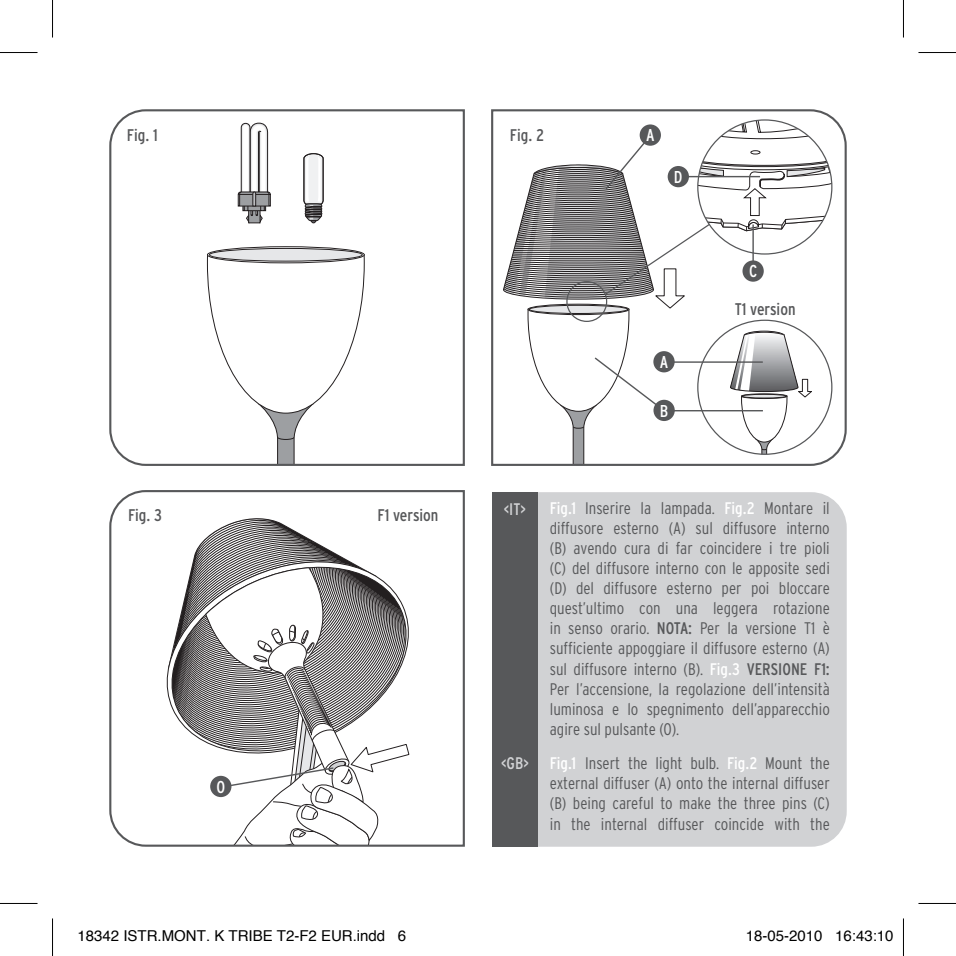
<style>
.page{position:relative;width:956px;height:956px;background:#fff}
.page>*{position:absolute;margin:0;border:0;box-sizing:border-box;transform-origin:0 0}
.t1{font:condensed 17.25px "Interstate";color:#fff}
.t2{font:condensed 17px "Interstate";color:#57585a}
.t3{font:300 condensed 16.75px/20px "Interstate";color:#57585a;text-align:justify}
.t4{font:condensed 16.75px "Interstate";color:#d1d2d4}
.t5{font:15px "Helvetica";color:#000}
.s1{font-weight:400;color:#fff}
.s2{font-weight:400}
</style>
<div class="page">
<svg style="left:109px;top:109px;width:356px;height:357px"></svg>
<svg style="left:491px;top:109px;width:356px;height:357px"></svg>
<svg style="left:109px;top:490px;width:356px;height:357px"></svg>
<div style="left:537px;top:492px;width:309px;height:354px;background:#d1d2d4"></div>
<div style="left:492px;top:492px;width:45px;height:354px;background:#57585a"></div>
<svg style="left:168px;top:515px;width:241px;height:330px"></svg>
<div style="left:210px;top:775px;width:21px;height:22px;background:#57585a;border-radius:50%"></div>
<svg style="left:503px;top:120px;width:328px;height:345px"></svg>
<div style="left:653px;top:400px;width:21px;height:21px;background:#57585a;border-radius:50%"></div>
<hr style="left:664px;top:361px;width:98px;height:2px;background:#57585a">
<div style="left:653px;top:351px;width:21px;height:21px;background:#57585a;border-radius:50%"></div>
<div style="left:742px;top:260px;width:21px;height:22px;background:#57585a;border-radius:50%"></div>
<hr style="left:752px;top:224px;width:1px;height:39px;background:#57585a">
<hr style="left:0;top:52px;width:38px;height:1px;background:#000">
<hr style="left:918px;top:52px;width:37px;height:1px;background:#000">
<hr style="left:0;top:902px;width:38px;height:1px;background:#000">
<hr style="left:918px;top:902px;width:37px;height:1px;background:#000">
<hr style="left:52px;top:0;width:1px;height:37px;background:#000">
<hr style="left:52px;top:918px;width:1px;height:37px;background:#000">
<hr style="left:902px;top:0;width:1px;height:37px;background:#000">
<hr style="left:902px;top:918px;width:1px;height:37px;background:#000">
<p class="t2" style="left:127px;top:125px;width:32px">Fig. 1</p>
<p class="t2" style="left:510px;top:125px;width:36px">Fig. 2</p>
<p class="t1" style="left:646px;top:126px;width:10px">A</p>
<p class="t1" style="left:674px;top:167px;width:10px">D</p>
<p class="t1" style="left:659px;top:352px;width:10px">A</p>
<p class="t1" style="left:659px;top:401px;width:10px">B</p>
<p class="t1" style="left:749px;top:262px;width:10px">C</p>
<p class="t2" style="left:734px;top:299px;width:62px">T1 version</p>
<p class="t2" style="left:128px;top:506px;width:35px">Fig. 3</p>
<p class="t4" style="left:504px;top:500px;width:24px">&lt;IT&gt;</p>
<p class="t2" style="left:377px;top:505px;width:62px">F1 version</p>
<p class="t1" style="left:216px;top:777px;width:10px">O</p>
<p class="t4" style="left:501px;top:753px;width:29px">&lt;GB&gt;</p>
<p class="t3" style="left:549px;top:497px;width:281px"><span class="s1">Fig.1</span> Inserire la lampada. <span class="s1">Fig.2</span> Montare il diffusore esterno (A) sul diffusore interno (B) avendo cura di far coincidere i tre pioli (C) del diffusore interno con le apposite sedi (D) del diffusore esterno per poi bloccare quest’ultimo con una leggera rotazione in senso orario. <span class="s2">NOTA:</span> Per la versione T1 è sufficiente appoggiare il diffusore esterno (A) sul diffusore interno (B). <span class="s1">Fig.3</span> <span class="s2">VERSIONE F1:<br></span>Per l’accensione, la regolazione dell’intensità luminosa e lo spegnimento dell’apparecchio agire sul pulsante (O).</p>
<p class="t3" style="left:549px;top:753px;width:281px"><span class="s1">Fig.1</span> Insert the light bulb. <span class="s1">Fig.2</span> Mount the external diffuser (A) onto the internal diffuser (B) being careful to make the three pins (C) in the internal diffuser coincide with the</p>
<p class="t5" style="left:78px;top:924px;width:330px">18342 ISTR.MONT. K TRIBE T2-F2 EUR.indd 6</p>
<p class="t5" style="left:745px;top:924px;width:149px">18-05-2010 16:43:10</p>
</div>
